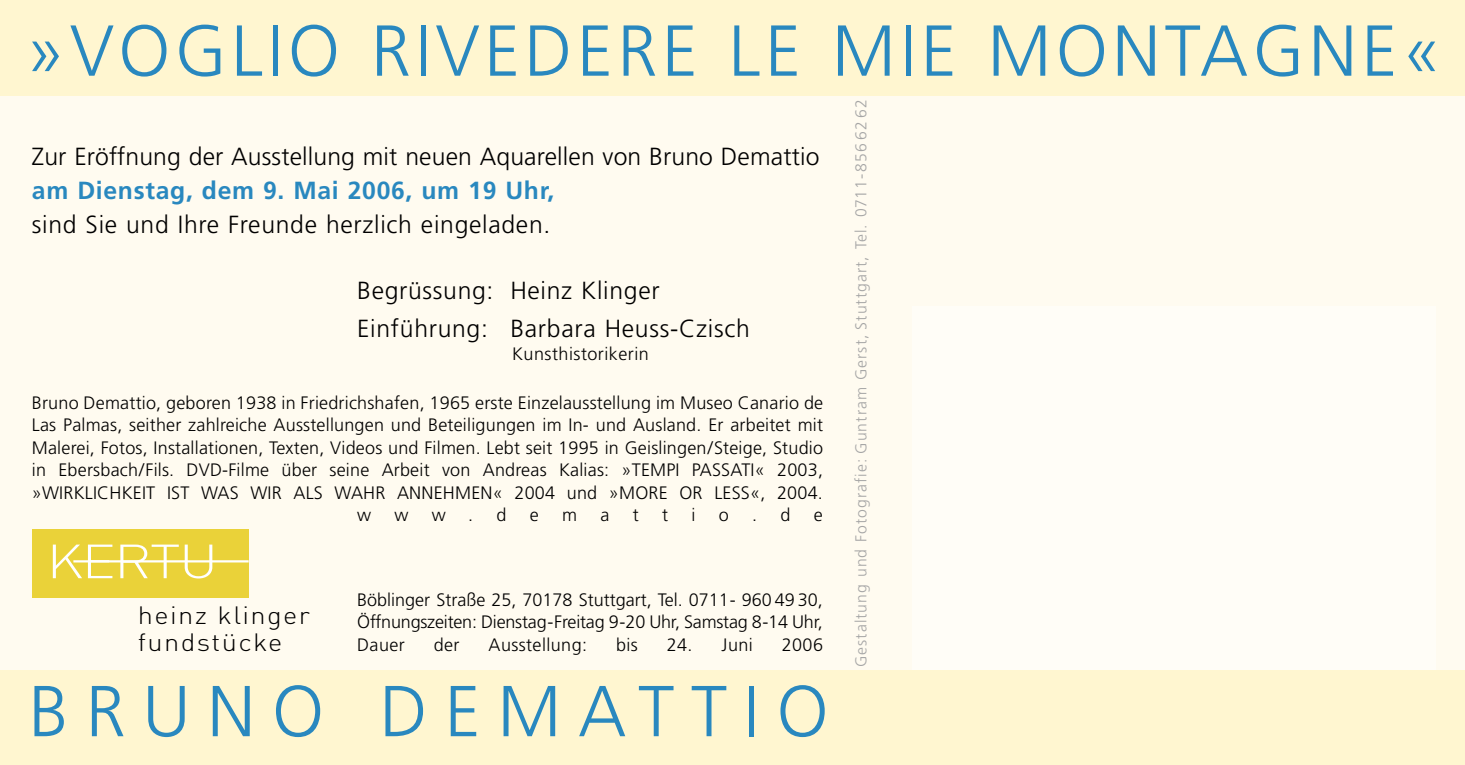
<style>
.page{position:relative;width:1465px;height:765px;background:#fff}
.page>*{position:absolute;margin:0;border:0;box-sizing:border-box;transform-origin:0 0}
.t1{font:300 72px "Frutiger";letter-spacing:.06em;color:#2988bf}
.t2{font:300 72px "Frutiger";letter-spacing:.235em;color:#2988bf}
.t3{font:300 47.25px "DIN";letter-spacing:-.025em;color:#fff;scale:1.2 1}
.t4{font:300 24.75px/38.2px "Frutiger";letter-spacing:.03em;color:#000}
.t5{font:300 24.75px "Frutiger";letter-spacing:.005em;color:#000}
.t6{font:700 24.75px "Frutiger";letter-spacing:.03em;color:#2988bf}
.t7{font:300 24.75px/27px "DIN";letter-spacing:.05em;color:#000;scale:1.1 1}
.t8{font:300 18px/22.5px "Frutiger";letter-spacing:.01em;color:#000;text-align:justify}
.t9{font:300 15.75px "Frutiger";letter-spacing:.065em;color:#a5a5a5}
</style>
<div class="page">
<div style="left:0;top:0;width:1465px;height:764px;background:#fffbf0"></div>
<div style="left:0;top:0;width:1465px;height:96px;background:#fff6d0"></div>
<div style="left:0;top:670px;width:1465px;height:94px;background:#fff6d0"></div>
<div style="left:912px;top:306px;width:523px;height:364px;background:#fffdf7"></div>
<div style="left:32px;top:529px;width:217px;height:69px;background:#ead239"></div>
<hr style="left:73px;top:560px;width:176px;height:2px;background:#fff">
<h1 class="t1" style="left:26px;top:22px;width:1418px">»VOGLIO RIVEDERE LE MIE MONTAGNE«</h1>
<h3 class="t5" style="left:32px;top:147px;width:789px">Zur Eröffnung der Ausstellung mit neuen Aquarellen von Bruno Demattio</h3>
<h3 class="t6" style="left:32px;top:180px;width:524px">am Dienstag, dem 9. Mai 2006, um 19 Uhr,</h3>
<h3 class="t4" style="left:32px;top:207px;width:520px">sind Sie und Ihre Freunde herzlich eingeladen.</h3>
<h3 class="t4" style="left:357px;top:273px;width:394px">Begrüssung: Heinz Klinger<br>Einführung: Barbara Heuss-Czisch</h3>
<p class="t8" style="left:512px;top:344px;width:138px">Kunsthistorikerin</p>
<p class="t8" style="left:32px;top:393px;width:793px">Bruno Demattio, geboren 1938 in Friedrichshafen, 1965 erste Einzelausstellung im Museo Canario de</p>
<p class="t8" style="left:32px;top:415px;width:793px">Las Palmas, seither zahlreiche Ausstellungen und Beteiligungen im In- und Ausland. Er arbeitet mit</p>
<p class="t8" style="left:32px;top:438px;width:793px">Malerei, Fotos, Installationen, Texten, Videos und Filmen. Lebt seit 1995 in Geislingen/Steige, Studio</p>
<p class="t8" style="left:32px;top:460px;width:792px">in Ebersbach/Fils. DVD-Filme über seine Arbeit von Andreas Kalias: »TEMPI PASSATI« 2003,</p>
<p class="t8" style="left:32px;top:483px;width:792px">»WIRKLICHKEIT IST WAS WIR ALS WAHR ANNEHMEN« 2004 und »MORE OR LESS«, 2004.</p>
<p class="t8" style="left:357px;top:505px;width:16px">w</p>
<p class="t8" style="left:394px;top:505px;width:16px">w</p>
<p class="t8" style="left:432px;top:505px;width:76px">w.d</p>
<p class="t8" style="left:530px;top:505px;width:10px">e</p>
<p class="t8" style="left:562px;top:505px;width:16px">m</p>
<p class="t8" style="left:601px;top:505px;width:10px">a</p>
<p class="t8" style="left:633px;top:505px;width:7px">t</p>
<p class="t8" style="left:662px;top:505px;width:7px">t</p>
<p class="t8" style="left:691px;top:505px;width:5px">i</p>
<p class="t8" style="left:719px;top:505px;width:12px">o</p>
<p class="t8" style="left:752px;top:505px;width:7px">.</p>
<p class="t8" style="left:780px;top:505px;width:12px">d</p>
<p class="t8" style="left:814px;top:505px;width:10px">e</p>
<h2 class="t3" style="left:47px;top:545px;width:144px">KERTU</h2>
<h3 class="t7" style="left:138px;top:604px;width:158px">heinz klinger fundstücke</h3>
<p class="t8" style="left:357px;top:590px;width:467px">Böblinger Straße 25, 70178 Stuttgart, Tel. 0711- 960 49 30, Öffnungszeiten: Dienstag-Freitag 9-20 Uhr, Samstag 8-14 Uhr, Dauer</p>
<p class="t8" style="left:434px;top:635px;width:27px">der</p>
<p class="t8" style="left:489px;top:635px;width:100px">Ausstellung:</p>
<p class="t8" style="left:616px;top:635px;width:23px">bis</p>
<p class="t8" style="left:667px;top:635px;width:88px">24. Juni</p>
<p class="t8" style="left:782px;top:635px;width:43px">2006</p>
<h1 class="t2" style="left:29px;top:682px;width:801px">BRUNO DEMATTIO</h1>
<p class="t9" style="left:855px;top:667px;width:570px;rotate:-90deg">Gestaltung und Fotografie: Guntram Gerst, Stuttgart, Tel. 0711-856 62 62</p>
</div>
